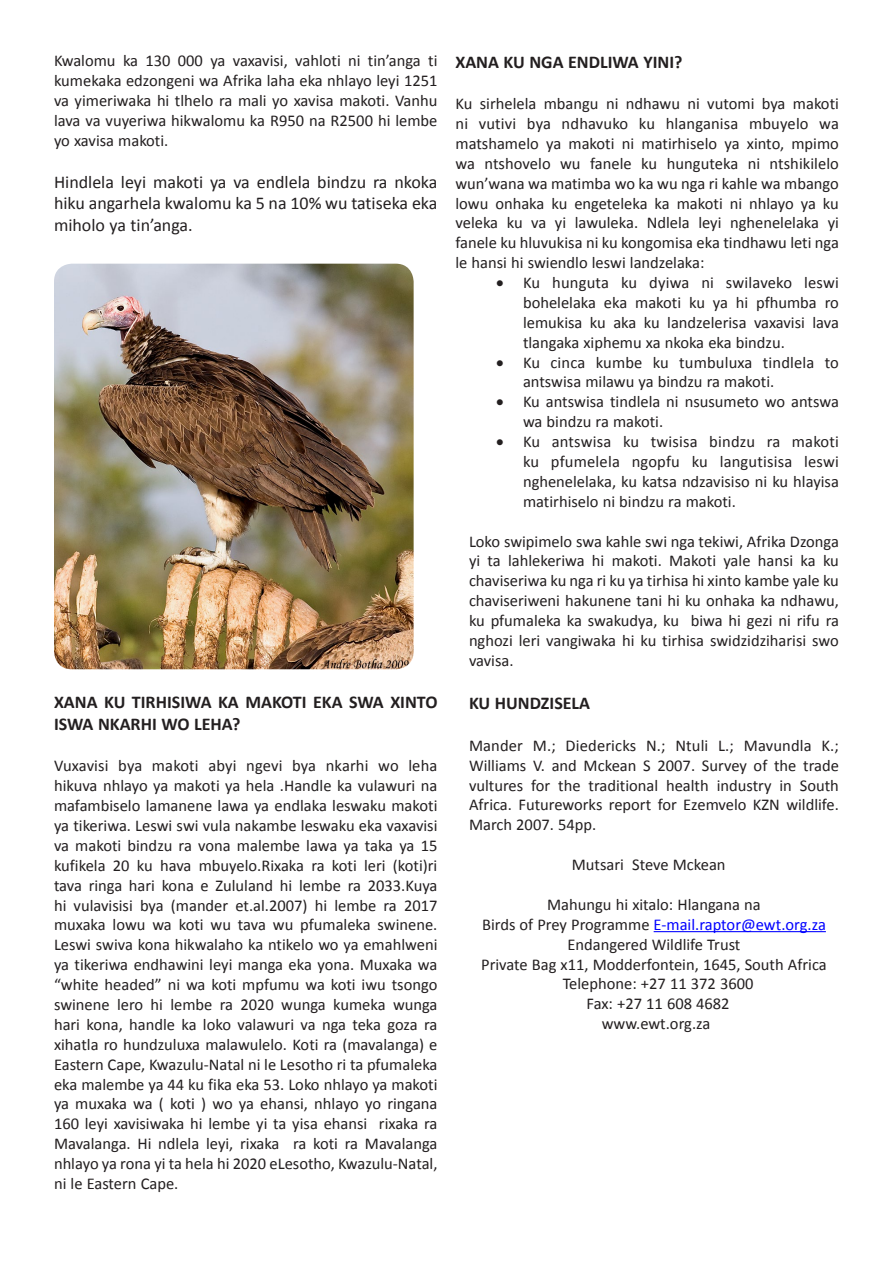
<style>
.page{position:relative;width:893px;height:1263px;background:#fff}
.page>*{position:absolute;margin:0;border:0;box-sizing:border-box;transform-origin:0 0}
.t1{font:18px/21.8px "Calibri";color:#231f20;text-align:justify}
.t2{font:700 18px/21.8px "Calibri";color:#231f20}
.t3{font:16.5px/20px "Calibri";color:#231f20;text-align:justify}
.t4{font:16.5px "Calibri";color:#00f}
.s1{color:#231f20}
</style>
<div class="page">
<img style="left:54px;top:264px;width:360px;height:405px">
<hr style="left:654px;top:931px;width:172px;height:1px;background:#00f">
<p class="t3" style="left:54px;top:51px;width:385px">Kwalomu ka 130 000 ya vaxavisi, vahloti ni tin’anga ti kumekaka edzongeni wa Afrika laha eka nhlayo leyi 1251 va yimeriwaka hi tlhelo ra mali yo xavisa makoti. Vanhu lava va vuyeriwa hikwalomu ka R950 na R2500 hi lembe yo xavisa makoti.</p>
<p class="t1" style="left:54px;top:171px;width:385px">Hindlela leyi makoti ya va endlela bindzu ra nkoka hiku angarhela kwalomu ka 5 na 10% wu tatiseka eka miholo ya tin’anga.</p>
<p class="t2" style="left:54px;top:691px;width:385px">XANA KU TIRHISIWA KA MAKOTI EKA SWA XINTO<br>ISWA NKARHI WO LEHA?</p>
<p class="t3" style="left:54px;top:756px;width:385px">Vuxavisi bya makoti abyi ngevi bya nkarhi wo leha hikuva nhlayo ya makoti ya hela .Handle ka vulawuri na mafambiselo lamanene lawa ya endlaka leswaku makoti ya tikeriwa. Leswi swi vula nakambe leswaku eka vaxavisi va makoti bindzu ra vona malembe lawa ya taka ya 15 kufikela 20 ku hava mbuyelo.Rixaka ra koti leri (koti)ri tava ringa hari kona e Zululand hi lembe ra 2033.Kuya hi vulavisisi bya (mander et.al.2007) hi lembe ra 2017 muxaka lowu wa koti wu tava wu pfumaleka swinene.<br>Leswi swiva kona hikwalaho ka ntikelo wo ya emahlweni ya tikeriwa endhawini leyi manga eka yona. Muxaka wa “white headed” ni wa koti mpfumu wa koti iwu tsongo swinene lero hi lembe ra 2020 wunga kumeka wunga hari kona, handle ka loko valawuri va nga teka goza ra xihatla ro hundzuluxa malawulelo. Koti ra (mavalanga) e Eastern Cape, Kwazulu-Natal ni le Lesotho ri ta pfumaleka eka malembe ya 44 ku fika eka 53. Loko nhlayo ya makoti ya muxaka wa ( koti ) wo ya ehansi, nhlayo yo ringana 160 leyi xavisiwaka hi lembe yi ta yisa ehansi rixaka ra Mavalanga. Hi ndlela leyi, rixaka ra koti ra Mavalanga nhlayo ya rona yi ta hela hi 2020 eLesotho, Kwazulu-Natal, ni le Eastern Cape.</p>
<p class="t2" style="left:455px;top:51px;width:229px">XANA KU NGA ENDLIWA YINI?</p>
<p class="t3" style="left:455px;top:94px;width:385px">Ku sirhelela mbangu ni ndhawu ni vutomi bya makoti ni vutivi bya ndhavuko ku hlanganisa mbuyelo wa matshamelo ya makoti ni matirhiselo ya xinto, mpimo wa ntshovelo wu fanele ku hunguteka ni ntshikilelo wun’wana wa matimba wo ka wu nga ri kahle wa mbango lowu onhaka ku engeteleka ka makoti ni nhlayo ya ku veleka ku va yi lawuleka. Ndlela leyi nghenelelaka yi fanele ku hluvukisa ni ku kongomisa eka tindhawu leti nga le hansi hi swiendlo leswi landzelaka:</p>
<p class="t3" style="left:523px;top:273px;width:317px;text-indent:-27px">• Ku hunguta ku dyiwa ni swilaveko leswi bohelelaka eka makoti ku ya hi pfhumba ro lemukisa ku aka ku landzelerisa vaxavisi lava tlangaka xiphemu xa nkoka eka bindzu.</p>
<p class="t3" style="left:523px;top:352px;width:317px;text-indent:-27px">• Ku cinca kumbe ku tumbuluxa tindlela to antswisa milawu ya bindzu ra makoti.</p>
<p class="t3" style="left:523px;top:392px;width:317px;text-indent:-27px">• Ku antswisa tindlela ni nsusumeto wo antswa wa bindzu ra makoti.</p>
<p class="t3" style="left:523px;top:432px;width:317px;text-indent:-27px">• Ku antswisa ku twisisa bindzu ra makoti ku pfumelela ngopfu ku langutisisa leswi nghenelelaka, ku katsa ndzavisiso ni ku hlayisa matirhiselo ni bindzu ra makoti.</p>
<p class="t3" style="left:469px;top:531px;width:371px">Loko swipimelo swa kahle swi nga tekiwi, Afrika Dzonga yi ta lahlekeriwa hi makoti. Makoti yale hansi ka ku chaviseriwa ku nga ri ku ya tirhisa hi xinto kambe yale ku chaviseriweni hakunene tani hi ku onhaka ka ndhawu, ku pfumaleka ka swakudya, ku biwa hi gezi ni rifu ra nghozi leri vangiwaka hi ku tirhisa swidzidziharisi swo vavisa.</p>
<p class="t2" style="left:469px;top:692px;width:123px">KU HUNDZISELA</p>
<p class="t3" style="left:469px;top:735px;width:371px">Mander M.; Diedericks N.; Ntuli L.; Mavundla K.; Williams V. and Mckean S 2007. Survey of the trade vultures for the traditional health industry in South Africa. Futureworks report for Ezemvelo KZN wildlife.<br>March 2007. 54pp.</p>
<p class="t3" style="left:572px;top:855px;width:155px">Mutsari Steve Mckean</p>
<p class="t3" style="left:547px;top:894px;width:215px">Mahungu hi xitalo: Hlangana na</p>
<p class="t4" style="left:482px;top:914px;width:345px"><span class="s1">Birds of Prey Programme</span> E-mail.raptor@ewt.org.za</p>
<p class="t3" style="left:567px;top:934px;width:174px">Endangered Wildlife Trust</p>
<p class="t3" style="left:481px;top:954px;width:347px">Private Bag x11, Modderfontein, 1645, South Africa</p>
<p class="t3" style="left:563px;top:974px;width:192px">Telephone: +27 11 372 3600</p>
<p class="t3" style="left:587px;top:994px;width:145px">Fax: +27 11 608 4682</p>
<p class="t3" style="left:602px;top:1014px;width:110px">www.ewt.org.za</p>
</div>
